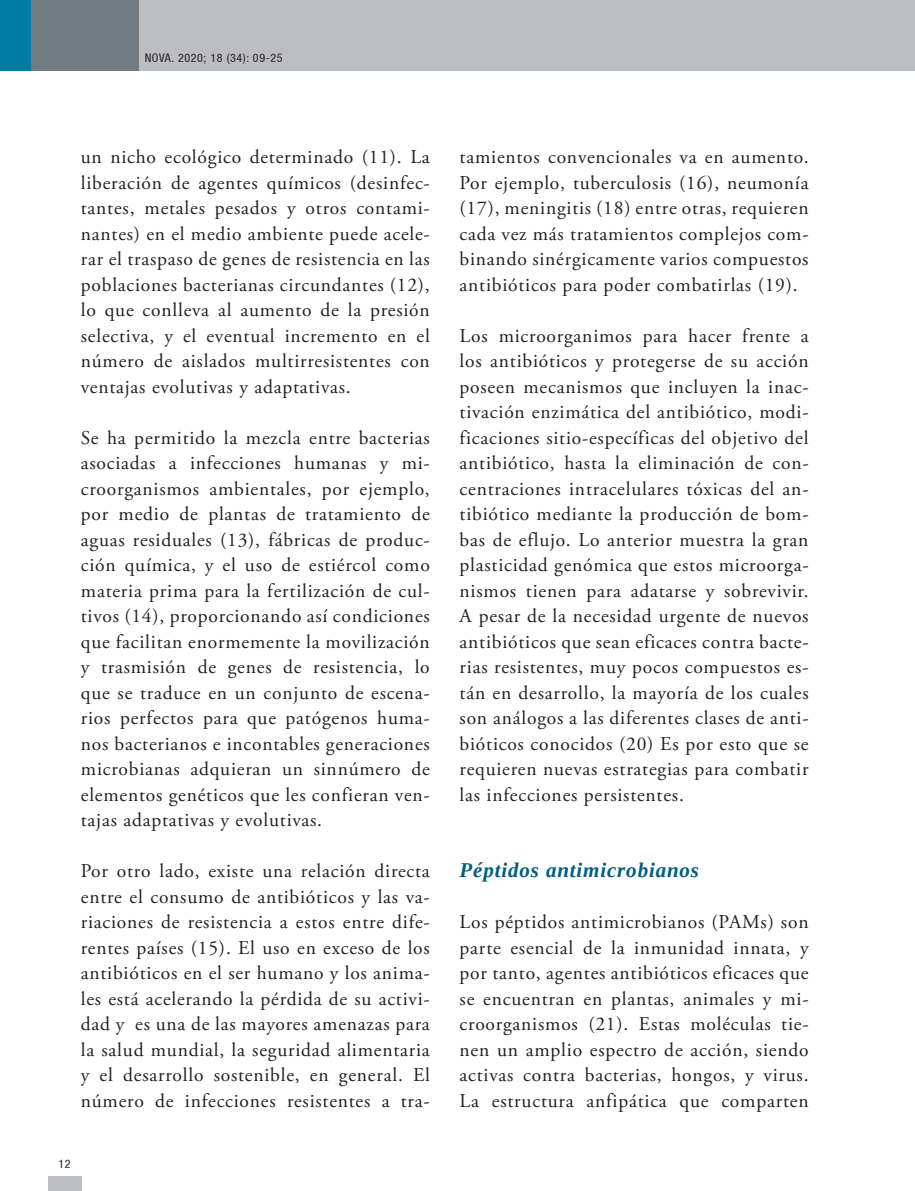
<style>
.page{position:relative;width:915px;height:1191px;background:#fff}
.page>*{position:absolute;margin:0;border:0;box-sizing:border-box;transform-origin:0 0}
.t1{font:italic 700 21px "Liberation Serif";letter-spacing:.04em;color:#005f80}
.t2{font:19.5px/25.5px "Adobe Garamond Pro";letter-spacing:.04em;color:#231f20;text-align:justify}
.t3{font:condensed 12px "Helvetica 57";letter-spacing:.05em;color:#231f20}
</style>
<div class="page">
<div style="left:48px;top:1175px;width:33px;height:16px;background:#bcbdc0"></div>
<hr style="left:914px;top:0;width:1px;height:71px;background:#bcbdc0">
<div style="left:0;top:0;width:914px;height:71px;background:#bcbdc0"></div>
<div style="left:0;top:0;width:138px;height:71px;background:#717d83"></div>
<div style="left:0;top:0;width:31px;height:71px;background:#007ca4"></div>
<p class="t3" style="left:145px;top:51px;width:139px">NOVA. 2020; 18 (34): 09-25</p>
<p class="t2" style="left:81px;top:145px;width:350px">un nicho ecológico determinado (11). La liberación de agentes químicos (desinfec&shy;tantes, metales pesados y otros contami&shy;nantes) en el medio ambiente puede acele&shy;rar el traspaso de genes de resistencia en las poblaciones bacterianas circundantes (12), lo que conlleva al aumento de la presión selectiva, y el eventual incremento en el número de aislados multirresistentes con ventajas evolutivas y adaptativas.</p>
<p class="t2" style="left:81px;top:425px;width:350px">Se ha permitido la mezcla entre bacterias asociadas a infecciones humanas y mi&shy;croorganismos ambientales, por ejemplo, por medio de plantas de tratamiento de aguas residuales (13), fábricas de produc&shy;ción química, y el uso de estiércol como materia prima para la fertilización de cul&shy;tivos (14), proporcionando así condiciones que facilitan enormemente la movilización y trasmisión de genes de resistencia, lo que se traduce en un conjunto de escena&shy;rios perfectos para que patógenos huma&shy;nos bacterianos e incontables generaciones microbianas adquieran un sinnúmero de elementos genéticos que les confieran ven&shy;tajas adaptativas y evolutivas.</p>
<p class="t2" style="left:81px;top:859px;width:350px">Por otro lado, existe una relación directa entre el consumo de antibióticos y las va&shy;riaciones de resistencia a estos entre dife&shy;rentes países (15). El uso en exceso de los antibióticos en el ser humano y los anima&shy;les está acelerando la pérdida de su activi&shy;dad y es una de las mayores amenazas para la salud mundial, la seguridad alimentaria y el desarrollo sostenible, en general. El número de infecciones resistentes a tra-</p>
<p class="t3" style="left:59px;top:1156px;width:14px">12</p>
<p class="t2" style="left:459px;top:145px;width:350px">tamientos convencionales va en aumento.<br>Por ejemplo, tuberculosis (16), neumonía (17), meningitis (18) entre otras, requieren cada vez más tratamientos complejos com&shy;binando sinérgicamente varios compuestos antibióticos para poder combatirlas (19).</p>
<p class="t2" style="left:459px;top:323px;width:350px">Los microorganimos para hacer frente a los antibióticos y protegerse de su acción poseen mecanismos que incluyen la inac&shy;tivación enzimática del antibiótico, modi&shy;ficaciones sitio-específicas del objetivo del antibiótico, hasta la eliminación de con&shy;centraciones intracelulares tóxicas del an&shy;tibiótico mediante la producción de bom&shy;bas de eflujo. Lo anterior muestra la gran plasticidad genómica que estos microorga&shy;nismos tienen para adatarse y sobrevivir.<br>A pesar de la necesidad urgente de nuevos antibióticos que sean eficaces contra bacte&shy;rias resistentes, muy pocos compuestos es&shy;tán en desarrollo, la mayoría de los cuales son análogos a las diferentes clases de anti&shy;bióticos conocidos (20) Es por esto que se requieren nuevas estrategias para combatir las infecciones persistentes.</p>
<p class="t1" style="left:459px;top:856px;width:241px">Péptidos antimicrobianos</p>
<p class="t2" style="left:459px;top:910px;width:350px">Los péptidos antimicrobianos (PAMs) son parte esencial de la inmunidad innata, y por tanto, agentes antibióticos eficaces que se encuentran en plantas, animales y mi&shy;croorganismos (21). Estas moléculas tie&shy;nen un amplio espectro de acción, siendo activas contra bacterias, hongos, y virus.<br>La estructura anfipática que comparten</p>
</div>
